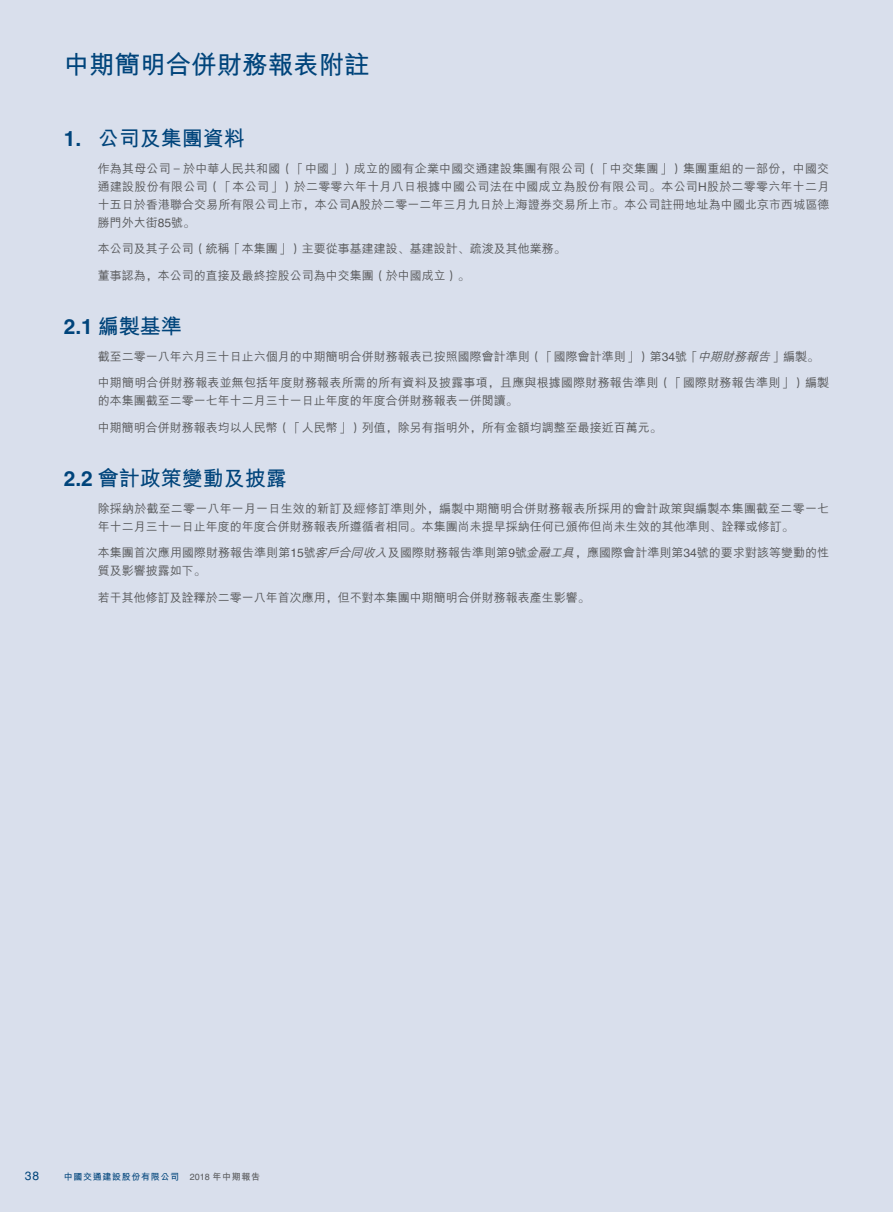
<style>
.page{position:relative;width:893px;height:1212px;background:#fff}
.page>*{position:absolute;margin:0;border:0;box-sizing:border-box;transform-origin:0 0}
.t1{font:700 25.5px "M Hei HK";color:#00447b}
._3__標題{font:700 21px "M Hei HK";color:#00447b}
._1__內文{font:500 12px/18px "M Hei HK";color:#57585a}
.t2{font:12px "Helvetica LT Std";color:#00447b}
.t3{font:700 9px "M Hei HK";letter-spacing:.075em;color:#00447b}
.s1{font-family:"Helvetica LT Std"}
.s2{font-family:"FZZDXFW GB1 0";font-weight:400}
.s3{font-family:"Helvetica LT Std";font-weight:400}
.s4{font-style:italic}
.s5{font-family:"Helvetica LT Std";font-weight:400;color:#57585a}
.s6{color:#57585a}
</style>
<div class="page">
<div style="left:0;top:0;width:892px;height:1212px;background:#d9dfec"></div>
<h1 class="t1" style="left:64px;top:46px;width:307px">中期簡明合併財務報表附註</h1>
<p class="_3__標題" style="left:64px;top:123px;width:183px"><span class="s1">1.</span> 公司及集團資料</p>
<p class="_1__內文" style="left:98px;top:158px;width:733px;text-align:justify">作為其母公司<span class="s2">－</span>於中華人民共和國<span class="s2">（「</span>中國<span class="s2">」）</span>成立的國有企業中國交通建設集團有限公司<span class="s2">（「</span>中交集團<span class="s2">」）</span>集團重組的一部份<span class="s2">，</span>中國交通建設股份有限公司<span class="s2">（「</span>本公司<span class="s2">」）</span>於二零零六年十月八日根據中國公司法在中國成立為股份有限公司<span class="s2">。</span>本公司<span class="s3">H</span>股於二零零六年十二月十五日於香港聯合交易所有限公司上市<span class="s2">，</span>本公司<span class="s3">A</span>股於二零一二年三月九日於上海證券交易所上市<span class="s2">。</span>本公司註冊地址為中國北京市西城區德勝門外大街<span class="s3">85</span>號<span class="s2">。</span></p>
<p class="_1__內文" style="left:98px;top:239px;width:470px">本公司及其子公司<span class="s2">（</span>統稱<span class="s2">「</span>本集團<span class="s2">」）</span>主要從事基建建設<span class="s2">、</span>基建設計<span class="s2">、</span>疏浚及其他業務<span class="s2">。</span></p>
<p class="_1__內文" style="left:98px;top:265px;width:374px">董事認為<span class="s2">，</span>本公司的直接及最終控股公司為中交集團<span class="s2">（</span>於中國成立<span class="s2">）。</span></p>
<p class="_3__標題" style="left:64px;top:311px;width:120px"><span class="s1">2.1</span> 編製基準</p>
<p class="_1__內文" style="left:98px;top:346px;width:723px">截至二零一八年六月三十日止六個月的中期簡明合併財務報表已按照國際會計準則<span class="s2">（「</span>國際會計準則<span class="s2">」）</span>第<span class="s3">34</span>號<span class="s2">「</span><span class="s4">中期財務報告</span><span class="s2">」</span>編製<span class="s2">。</span></p>
<p class="_1__內文" style="left:98px;top:373px;width:733px">中期簡明合併財務報表並無包括年度財務報表所需的所有資料及披露事項<span class="s2">，</span>且應與根據國際財務報告準則<span class="s2">（「</span>國際財務報告準則<span class="s2">」）</span>編製的本集團截至二零一七年十二月三十一日止年度的年度合併財務報表一併閱讀<span class="s2">。</span></p>
<p class="_1__內文" style="left:98px;top:417px;width:566px">中期簡明合併財務報表均以人民幣<span class="s2">（「</span>人民幣<span class="s2">」）</span>列值<span class="s2">，</span>除另有指明外<span class="s2">，</span>所有金額均調整至最接近百萬元<span class="s2">。</span></p>
<p class="_3__標題" style="left:64px;top:463px;width:225px"><span class="s1">2.2</span> 會計政策變動及披露</p>
<p class="_1__內文" style="left:98px;top:498px;width:733px">除採納於截至二零一八年一月一日生效的新訂及經修訂準則外<span class="s2">，</span>編製中期簡明合併財務報表所採用的會計政策與編製本集團截至二零一七年十二月三十一日止年度的年度合併財務報表所遵循者相同<span class="s2">。</span>本集團尚未提早採納任何已頒佈但尚未生效的其他準則<span class="s2">、</span>詮釋或修訂<span class="s2">。</span></p>
<p class="_1__內文" style="left:98px;top:543px;width:733px">本集團首次應用國際財務報告準則第<span class="s3">15</span>號<span class="s4">客戶合同收入</span>及國際財務報告準則第<span class="s3">9</span>號<span class="s4">金融工具</span><span class="s2">，</span>應國際會計準則第<span class="s3">34</span>號的要求對該等變動的性質及影響披露如下<span class="s2">。</span></p>
<p class="_1__內文" style="left:98px;top:587px;width:494px">若干其他修訂及詮釋於二零一八年首次應用<span class="s2">，</span>但不對本集團中期簡明合併財務報表產生影響<span class="s2">。</span></p>
<p class="t2" style="left:25px;top:1169px;width:16px">38</p>
<p class="t3" style="left:64px;top:1170px;width:198px">中國交通建設股份有限公司 <span class="s5">2018</span> <span class="s6">年中期報告</span></p>
</div>
